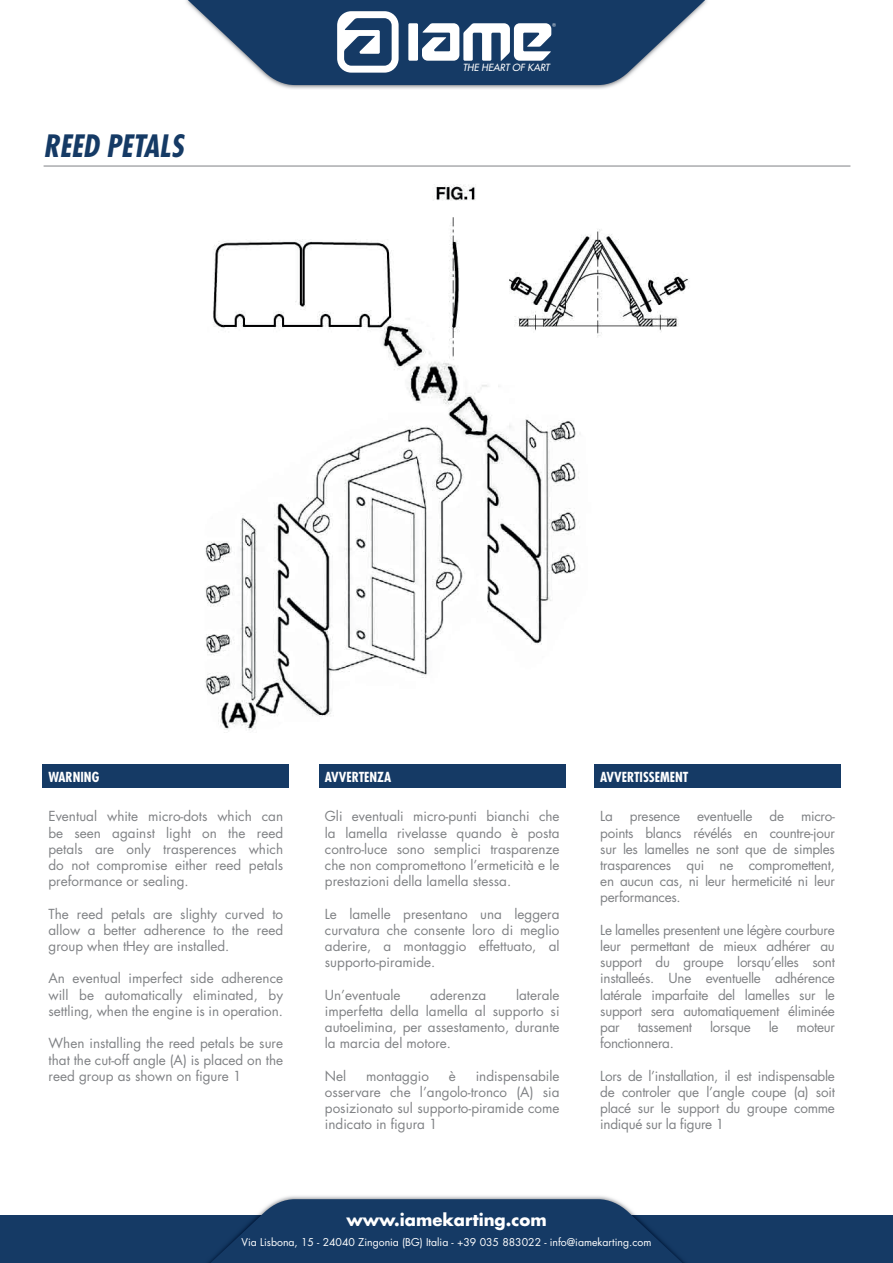
<style>
.page{position:relative;width:893px;height:1263px;background:#fff}
.page>*{position:absolute;margin:0;border:0;box-sizing:border-box;transform-origin:0 0}
.t1{font:italic 700 condensed 30px "Futura Std";color:#153a65}
.t2{font:700 16.5px "Futura Std";color:#fff}
.t3{font:13.5px/16.2px "Futura Std";color:#808285;text-align:justify}
.t4{font:13.5px "Futura Std";letter-spacing:-.02em;color:#808285}
.t5{font:700 condensed 13.5px "Futura Std";color:#fff}
.t6{font:10.5px "Futura Std";color:#fff}
.t7{font:italic 500 9.6px "Futura Std";color:#fff}
</style>
<div class="page">
<div style="left:0;top:1215px;width:893px;height:48px;background:#153a65"></div>
<hr style="left:44px;top:166px;width:806px;height:1px;background:#808285">
<svg style="left:206px;top:1199px;width:481px;height:64px"></svg>
<div style="left:43px;top:765px;width:246px;height:23px;background:#153a65"></div>
<div style="left:319px;top:765px;width:247px;height:23px;background:#153a65"></div>
<div style="left:594px;top:765px;width:247px;height:23px;background:#153a65"></div>
<svg style="left:188px;top:0;width:517px;height:85px"></svg>
<img style="left:205px;top:184px;width:485px;height:549px">
<h1 class="t1" style="left:44px;top:127px;width:142px">REED PETALS</h1>
<p class="t7" style="left:463px;top:61px;width:88px">THE HEART OF KART</p>
<p class="t5" style="left:49px;top:768px;width:52px">WARNING</p>
<p class="t3" style="left:49px;top:808px;width:236px">Eventual white micro-dots which can be seen against light on the reed petals are only trasperences which do not compromise either reed petals preformance or sealing.</p>
<p class="t3" style="left:49px;top:906px;width:236px">The reed petals are slighty curved to allow a better adherence to the reed group when tHey are installed.</p>
<p class="t3" style="left:49px;top:970px;width:236px">An eventual imperfect side adherence will be automatically eliminated, by settling, when the engine is in operation.</p>
<p class="t3" style="left:49px;top:1035px;width:236px">When installing the reed petals be sure that the cut-off angle (A) is placed on the reed group as shown on figure 1</p>
<p class="t5" style="left:325px;top:768px;width:68px">AVVERTENZA</p>
<p class="t3" style="left:325px;top:808px;width:236px">Gli eventuali micro-punti bianchi che la lamella rivelasse quando è posta contro-luce sono semplici trasparenze che non compromettono l’ermeticità e le prestazioni della lamella stessa.</p>
<p class="t3" style="left:325px;top:906px;width:236px">Le lamelle presentano una leggera curvatura che consente loro di meglio aderire, a montaggio effettuato, al supporto-piramide.</p>
<p class="t3" style="left:325px;top:987px;width:77px">Un’eventuale</p>
<p class="t3" style="left:430px;top:987px;width:58px">aderenza</p>
<p class="t3" style="left:325px;top:987px;width:236px;text-indent:191px">laterale imperfetta della lamella al supporto si autoelimina, per assestamento, durante la marcia del motore.</p>
<p class="t3" style="left:325px;top:1068px;width:23px">Nel</p>
<p class="t3" style="left:366px;top:1068px;width:64px">montaggio</p>
<p class="t3" style="left:449px;top:1068px;width:9px">è</p>
<p class="t3" style="left:325px;top:1068px;width:236px;text-indent:151px">indispensabile osservare che l’angolo-tronco (A) sia posizionato sul supporto-piramide come indicato in figura 1</p>
<p class="t5" style="left:600px;top:768px;width:90px">AVVERTISSEMENT</p>
<p class="t3" style="left:600px;top:808px;width:14px">La</p>
<p class="t4" style="left:630px;top:808px;width:52px">presence</p>
<p class="t4" style="left:697px;top:808px;width:57px">eventuelle</p>
<p class="t3" style="left:769px;top:808px;width:16px">de</p>
<p class="t3" style="left:600px;top:808px;width:236px;text-indent:201px">micro&shy;points blancs révélés en countre-jour sur les lamelles ne sont que de simples trasparences qui ne compromettent, en aucun cas, ni leur hermeticité ni leur performances.</p>
<p class="t3" style="left:600px;top:922px;width:236px">Le lamelles presentent une légère courbure leur permettant de mieux adhérer au support du groupe lorsqu’elles sont installeés. Une eventuelle adhérence latérale imparfaite del lamelles sur le support sera automatiquement éliminée par</p>
<p class="t4" style="left:638px;top:1018px;width:56px">tassement</p>
<p class="t4" style="left:710px;top:1018px;width:42px">lorsque</p>
<p class="t3" style="left:769px;top:1019px;width:11px">le</p>
<p class="t3" style="left:797px;top:1019px;width:40px">moteur</p>
<p class="t4" style="left:600px;top:1035px;width:75px">fonctionnera.</p>
<p class="t3" style="left:600px;top:1068px;width:236px">Lors de l’installation, il est indispensable de controler que l’angle coupe (a) soit placé sur le support du groupe comme indiqué sur la figure 1</p>
<p class="t2" style="left:346px;top:1209px;width:202px">www.iamekarting.com</p>
<p class="t6" style="left:242px;top:1236px;width:411px">Via Lisbona, 15 - 24040 Zingonia (BG) Italia - +39 035 883022 - info@iamekarting.com</p>
</div>
